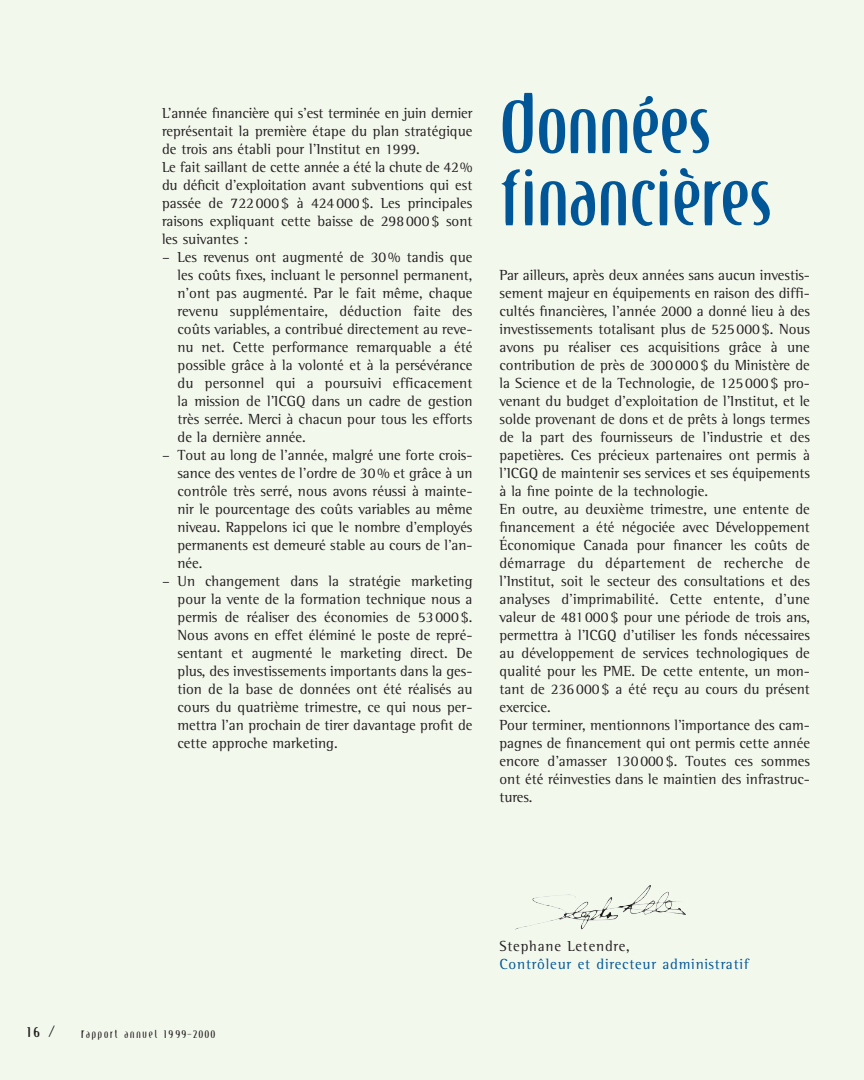
<style>
.page{position:relative;width:864px;height:1080px;background:#f3f8ed}
.page>*{position:absolute;margin:0;border:0;box-sizing:border-box;transform-origin:0 0}
.t1{font:72px/72.2px "Eternity";color:#015698}
.t2{font:15px/18px "Rotis Semi Serif";color:#231f20;text-align:justify}
.t3{font:15px "Rotis Semi Serif";letter-spacing:.05em;color:#015698}
.t4{font:15px "Rotis Semi Serif";letter-spacing:.05em;color:#231f20}
.t5{font:13.5px "Eternity";color:#231f20}
.t6{font:300 10.5px "Eternity";letter-spacing:.19em;color:#231f20}
</style>
<div class="page">
<img style="left:515px;top:885px;width:171px;height:45px">
<p class="t2" style="left:162px;top:106px;width:312px;text-align:left">L’année financière qui s’est terminée en juin dernier représentait la première étape du plan stratégique de trois ans établi pour l’Institut en 1999.<br>Le fait saillant de cette année a été la chute de 42% du déficit d’exploitation avant subventions qui est passée de 722000$ à 424000$. Les principales raisons expliquant cette baisse de 298000$ sont les suivantes :</p>
<p class="t2" style="left:178px;top:250px;width:296px;text-indent:-16px">– Les revenus ont augmenté de 30% tandis que les coûts fixes, incluant le personnel permanent, n’ont pas augmenté. Par le fait même, chaque revenu supplémentaire, déduction faite des coûts variables, a contribué directement au reve&shy;nu net. Cette performance remarquable a été possible grâce à la volonté et à la persévérance du personnel qui a poursuivi efficacement la mission de l’ICGQ dans un cadre de gestion très serrée. Merci à chacun pour tous les efforts de la dernière année.</p>
<p class="t2" style="left:178px;top:448px;width:296px;text-indent:-16px">– Tout au long de l’année, malgré une forte crois&shy;sance des ventes de l’ordre de 30% et grâce à un contrôle très serré, nous avons réussi à mainte&shy;nir le pourcentage des coûts variables au même niveau. Rappelons ici que le nombre d’employés permanents est demeuré stable au cours de l’an&shy;née.</p>
<p class="t2" style="left:178px;top:574px;width:296px;text-indent:-16px">– Un changement dans la stratégie marketing pour la vente de la formation technique nous a permis de réaliser des économies de 53000$.<br>Nous avons en effet éléminé le poste de repré&shy;sentant et augmenté le marketing direct. De plus, des investissements importants dans la ges&shy;tion de la base de données ont été réalisés au cours du quatrième trimestre, ce qui nous per&shy;mettra l’an prochain de tirer davantage profit de cette approche marketing.</p>
<h1 class="t1" style="left:500px;top:96px;width:274px">Données financières</h1>
<p class="t2" style="left:500px;top:268px;width:312px;text-align:left">Par ailleurs, après deux années sans aucun investis&shy;sement majeur en équipements en raison des diffi&shy;cultés financières, l’année 2000 a donné lieu à des investissements totalisant plus de 525000$. Nous avons pu réaliser ces acquisitions grâce à une contribution de près de 300000$ du Ministère de la Science et de la Technologie, de 125000$ pro&shy;venant du budget d’exploitation de l’Institut, et le solde provenant de dons et de prêts à longs termes de la part des fournisseurs de l’industrie et des papetières. Ces précieux partenaires ont permis à l’ICGQ de maintenir ses services et ses équipements à la fine pointe de la technologie.<br>En outre, au deuxième trimestre, une entente de financement a été négociée avec Développement Économique Canada pour financer les coûts de démarrage du département de recherche de l’Institut, soit le secteur des consultations et des analyses d’imprimabilité. Cette entente, d’une valeur de 481000$ pour une période de trois ans, permettra à l’ICGQ d’utiliser les fonds nécessaires au développement de services technologiques de qualité pour les PME. De cette entente, un mon&shy;tant de 236000$ a été reçu au cours du présent exercice.<br>Pour terminer, mentionnons l’importance des cam&shy;pagnes de financement qui ont permis cette année encore d’amasser 130000$. Toutes ces sommes ont été réinvesties dans le maintien des infrastruc&shy;tures.</p>
<p class="t5" style="left:27px;top:1027px;width:29px">16 /</p>
<p class="t6" style="left:81px;top:1030px;width:136px">Rapport annuel 1999–2000</p>
<p class="t4" style="left:500px;top:940px;width:132px">Stephane Letendre,</p>
<p class="t3" style="left:500px;top:958px;width:251px">Contrôleur et directeur administratif</p>
</div>
